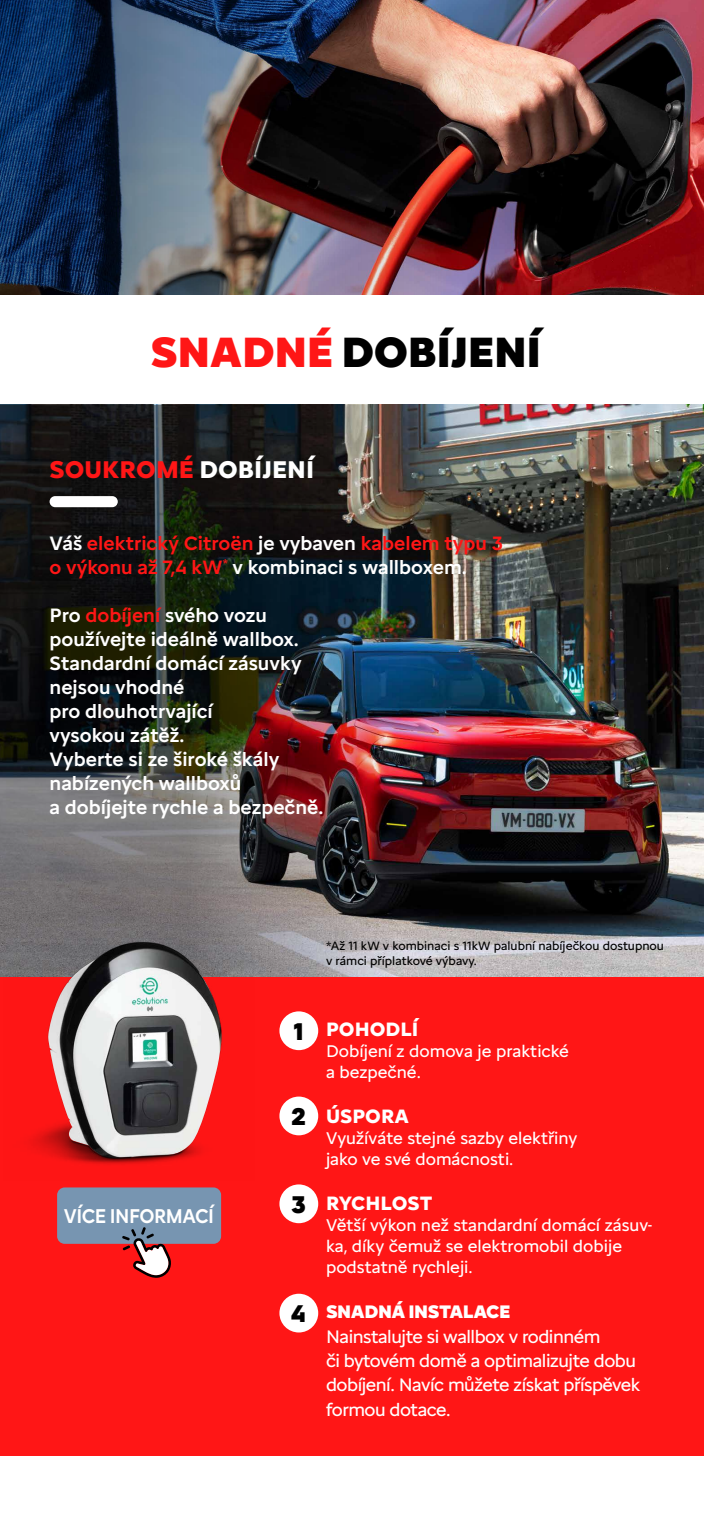
<style>
.page{position:relative;width:704px;height:1523px;background:#fff}
.page>*{position:absolute;margin:0;border:0;box-sizing:border-box;transform-origin:0 0}
.t1{font:900 43.75px "Citroen Type Latin";letter-spacing:-.01em;color:#000}
.t2{font:700 25px "Citroen Type Latin";color:#ff1616}
.t3{font:900 25px "Citroen Type Latin";color:#000}
.t4{font:500 20.62px "Citroen Type Latin";letter-spacing:-.025em;color:#fff;scale:.93 1}
.t5{font:500 20px/24px "Citroen Type Latin";color:#fff}
.t6{font:500 20px/24px "Citroen Type Latin";color:#ff1616}
.t7{font:700 20px "Citroen Type Latin";color:#fff}
.t8{font:18.75px/24.4px "Citroen Type Latin";letter-spacing:-.025em;color:#fff}
.t9{font:900 18.75px "Citroen Type Latin";letter-spacing:-.025em;color:#fff}
.t10{font:17.5px/21px "Citroen Type Latin";color:#fff}
.t11{font:12.5px/15px "Citroen Type Latin";color:#000}
.s1{color:#ff1616}
.s2{color:#fff}
</style>
<div class="page">
<img style="left:0;top:405px;width:703px;height:571px">
<img style="left:0;top:0;width:703px;height:295px">
<div style="left:50px;top:496px;width:68px;height:11px;background:#fff;border-radius:6px"></div>
<div style="left:0;top:976px;width:703px;height:479px;background:#ff1616"></div>
<img style="left:3px;top:932px;width:251px;height:233px">
<img style="left:48px;top:943px;width:174px;height:215px">
<div style="left:57px;top:1187px;width:164px;height:56px;background:#7795b1;border-radius:8px"></div>
<svg style="left:122px;top:1227px;width:49px;height:51px"></svg>
<div style="left:279px;top:1011px;width:39px;height:39px;background:#fff;border-radius:50%"></div>
<div style="left:279px;top:1096px;width:39px;height:39px;background:#fff;border-radius:50%"></div>
<div style="left:279px;top:1184px;width:39px;height:39px;background:#fff;border-radius:50%"></div>
<div style="left:279px;top:1293px;width:39px;height:39px;background:#fff;border-radius:50%"></div>
<h1 class="t1" style="left:150px;top:319px;width:392px"><span class="s1">SNADNÉ</span> DOBÍJENÍ</h1>
<p class="t2" style="left:50px;top:450px;width:266px">SOUKROMÉ <span class="s2">DOBÍJENÍ</span></p>
<p class="t6" style="left:50px;top:529px;width:455px"><span class="s2">Váš</span> elektrický Citroën <span class="s2">je vybaven</span> kabelem typu 3 o výkonu až 7,4 kW<sup>*</sup> <span class="s2">v kombinaci s wallboxem.</span></p>
<p class="t5" style="left:50px;top:601px;width:275px">Pro <span class="s1">dobíjení</span> svého vozu používejte ideálně wallbox.<br>Standardní domácí zásuvky nejsou vhodné<br>pro dlouhotrvající<br>vysokou zátěž.<br>Vyberte si ze široké škály nabízených wallboxů<br>a dobíjejte rychle a bezpečně.</p>
<p class="t4" style="left:64px;top:1200px;width:163px">VÍCE INFORMACÍ</p>
<p class="t11" style="left:326px;top:937px;width:339px">*Až 11 kW v kombinaci s 11kW palubní nabíječkou dostupnou v rámci příplatkové výbavy.</p>
<p class="t3" style="left:293px;top:1012px;width:12px">1</p>
<p class="t3" style="left:291px;top:1098px;width:16px">2</p>
<p class="t3" style="left:291px;top:1185px;width:16px">3</p>
<p class="t3" style="left:291px;top:1295px;width:17px">4</p>
<p class="t7" style="left:326px;top:1014px;width:94px">POHODLÍ</p>
<p class="t10" style="left:326px;top:1038px;width:244px">Dobíjení z domova je praktické a bezpečné.</p>
<p class="t7" style="left:326px;top:1101px;width:85px">ÚSPORA</p>
<p class="t10" style="left:326px;top:1125px;width:253px">Využíváte stejné sazby elektřiny jako ve své domácnosti.</p>
<p class="t7" style="left:326px;top:1188px;width:108px">RYCHLOST</p>
<p class="t10" style="left:326px;top:1212px;width:327px">Větší výkon než standardní domácí zásuv&shy;ka, díky čemuž se elektromobil dobije podstatně rychleji.</p>
<p class="t9" style="left:326px;top:1297px;width:186px">SNADNÁ INSTALACE</p>
<p class="t8" style="left:326px;top:1322px;width:316px">Nainstalujte si wallbox v rodinném<br>či bytovém domě a optimalizujte dobu dobíjení. Navíc můžete získat příspěvek formou dotace.</p>
</div>
